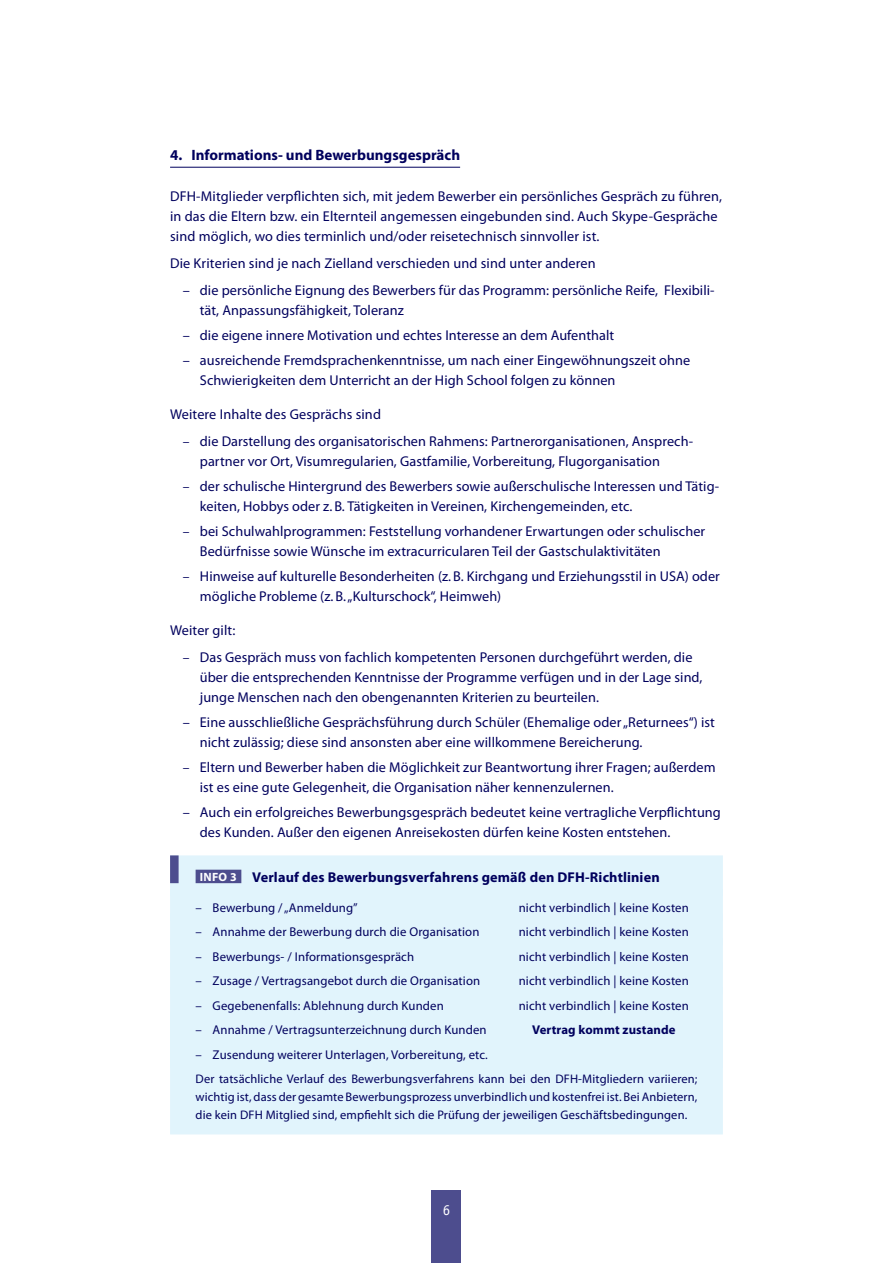
<style>
.page{position:relative;width:893px;height:1263px;background:#fff}
.page>*{position:absolute;margin:0;border:0;box-sizing:border-box;transform-origin:0 0}
.t1{font:700 15px "Myriad Pro";color:#00005d}
.t2{font:15px "Officina Sans";color:#fff}
.t3{font:14.25px/20.2px "Myriad Pro";letter-spacing:.005em;color:#00005d}
.t4{font:700 14.25px "Myriad Pro";letter-spacing:.01em;color:#00005d}
.t5{font:12.75px "Myriad Pro";letter-spacing:.01em;color:#00005d}
.t6{font:700 12.75px "Myriad Pro";letter-spacing:.01em;color:#00005d}
.t7{font:12.45px/18px "Myriad Pro";letter-spacing:.01em;color:#00005d;text-align:justify}
.s1{font-size:13.5px}
.s2{font-size:12px;color:#fff}
</style>
<div class="page">
<div style="left:432px;top:1191px;width:29px;height:72px;background:#4d4d8e"></div>
<hr style="left:170px;top:167px;width:290px;height:1px;background:#00005d">
<div style="left:170px;top:855px;width:553px;height:41px;background:#e1f4fc"></div>
<div style="left:170px;top:855px;width:9px;height:28px;background:#4d4d8e"></div>
<div style="left:196px;top:870px;width:45px;height:13px;background:#4d4d8e"></div>
<div style="left:170px;top:889px;width:553px;height:32px;background:#e1f4fc"></div>
<div style="left:170px;top:914px;width:553px;height:31px;background:#e1f4fc"></div>
<div style="left:170px;top:938px;width:553px;height:32px;background:#e1f4fc"></div>
<div style="left:170px;top:963px;width:553px;height:31px;background:#e1f4fc"></div>
<div style="left:170px;top:987px;width:553px;height:32px;background:#e1f4fc"></div>
<div style="left:170px;top:1016px;width:553px;height:118px;background:#e1f4fc"></div>
<p class="t1" style="left:170px;top:145px;width:292px">4. Informations- und Bewerbungsgespräch</p>
<p class="t3" style="left:170px;top:185px;width:553px">DFH-Mitglieder verpflichten sich, mit jedem Bewerber ein persönliches Gespräch zu führen, in das die Eltern bzw. ein Elternteil angemessen eingebunden sind. Auch Skype-Gespräche sind möglich, wo dies terminlich und/oder reisetechnisch sinnvoller ist.</p>
<p class="t3" style="left:170px;top:253px;width:427px">Die Kriterien sind je nach Zielland verschieden und sind unter anderen</p>
<p class="t3" style="left:200px;top:280px;width:516px;text-indent:-17px">– die persönliche Eignung des Bewerbers für das Programm: persönliche Reife, Flexibili&shy;tät, Anpassungsfähigkeit, Toleranz</p>
<p class="t3" style="left:183px;top:325px;width:433px">– die eigene innere Motivation und echtes Interesse an dem Aufenthalt</p>
<p class="t3" style="left:200px;top:350px;width:492px;text-indent:-17px">– ausreichende Fremdsprachenkenntnisse, um nach einer Eingewöhnungszeit ohne<br>Schwierigkeiten dem Unterricht an der High School folgen zu können</p>
<p class="t3" style="left:170px;top:404px;width:212px">Weitere Inhalte des Gesprächs sind</p>
<p class="t3" style="left:200px;top:431px;width:494px;text-indent:-17px"><span class="s1">–</span> die Darstellung des organisatorischen Rahmens: Partnerorganisationen, Ansprech&shy;partner vor Ort, Visumregularien, Gastfamilie, Vorbereitung, Flugorganisation</p>
<p class="t3" style="left:200px;top:476px;width:521px;text-indent:-17px"><span class="s1">–</span> der schulische Hintergrund des Bewerbers sowie außerschulische Interessen und Tätig&shy;keiten, Hobbys oder z.B. Tätigkeiten in Vereinen, Kirchengemeinden, etc.</p>
<p class="t3" style="left:200px;top:521px;width:507px;text-indent:-17px"><span class="s1">–</span> bei Schulwahlprogrammen: Feststellung vorhandener Erwartungen oder schulischer<br>Bedürfnisse sowie Wünsche im extracurricularen Teil der Gastschulaktivitäten</p>
<p class="t3" style="left:200px;top:566px;width:521px;text-indent:-17px"><span class="s1">–</span> Hinweise auf kulturelle Besonderheiten (z.B. Kirchgang und Erziehungsstil in USA) oder mögliche Probleme (z.B. „Kulturschock“, Heimweh)</p>
<p class="t3" style="left:170px;top:620px;width:67px">Weiter gilt:</p>
<p class="t3" style="left:200px;top:647px;width:504px;text-indent:-17px"><span class="s1">–</span> Das Gespräch muss von fachlich kompetenten Personen durchgeführt werden, die über die entsprechenden Kenntnisse der Programme verfügen und in der Lage sind, junge Menschen nach den obengenannten Kriterien zu beurteilen.</p>
<p class="t3" style="left:200px;top:712px;width:517px;text-indent:-17px">– Eine ausschließliche Gesprächsführung durch Schüler (Ehemalige oder „Returnees“) ist nicht zulässig; diese sind ansonsten aber eine willkommene Bereicherung.</p>
<p class="t3" style="left:200px;top:757px;width:517px;text-indent:-17px"><span class="s1">–</span> Eltern und Bewerber haben die Möglichkeit zur Beantwortung ihrer Fragen; außerdem ist es eine gute Gelegenheit, die Organisation näher kennenzulernen.</p>
<p class="t3" style="left:200px;top:802px;width:523px;text-indent:-17px">– Auch ein erfolgreiches Bewerbungsgespräch bedeutet keine vertragliche Verpflichtung des Kunden. Außer den eigenen Anreisekosten dürfen keine Kosten entstehen.</p>
<p class="t4" style="left:200px;top:868px;width:461px"><span class="s2">INFO 3</span> Verlauf des Bewerbungsverfahrens gemäß den DFH-Richtlinien</p>
<p class="t5" style="left:196px;top:899px;width:163px">– Bewerbung / „Anmeldung”</p>
<p class="t5" style="left:519px;top:899px;width:172px">nicht verbindlich | keine Kosten</p>
<p class="t5" style="left:196px;top:924px;width:285px">– Annahme der Bewerbung durch die Organisation</p>
<p class="t5" style="left:519px;top:924px;width:172px">nicht verbindlich | keine Kosten</p>
<p class="t5" style="left:196px;top:948px;width:220px">– Bewerbungs- / Informationsgespräch</p>
<p class="t5" style="left:519px;top:948px;width:172px">nicht verbindlich | keine Kosten</p>
<p class="t5" style="left:196px;top:973px;width:286px">– Zusage / Vertragsangebot durch die Organisation</p>
<p class="t5" style="left:519px;top:973px;width:172px">nicht verbindlich | keine Kosten</p>
<p class="t5" style="left:196px;top:997px;width:250px">– Gegebenenfalls: Ablehnung durch Kunden</p>
<p class="t5" style="left:519px;top:997px;width:172px">nicht verbindlich | keine Kosten</p>
<p class="t5" style="left:196px;top:1022px;width:293px">– Annahme / Vertragsunterzeichnung durch Kunden</p>
<p class="t6" style="left:532px;top:1021px;width:145px">Vertrag kommt zustande</p>
<p class="t5" style="left:196px;top:1046px;width:294px">– Zusendung weiterer Unterlagen, Vorbereitung, etc.</p>
<p class="t7" style="left:196px;top:1070px;width:503px">Der tatsächliche Verlauf des Bewerbungsverfahrens kann bei den DFH-Mitgliedern variieren; wichtig ist, dass der gesamte Bewerbungsprozess unverbindlich und kostenfrei ist. Bei Anbietern, die kein DFH Mitglied sind, empfiehlt sich die Prüfung der jeweiligen Geschäftsbedingungen.</p>
<p class="t2" style="left:443px;top:1201px;width:9px">6</p>
</div>
